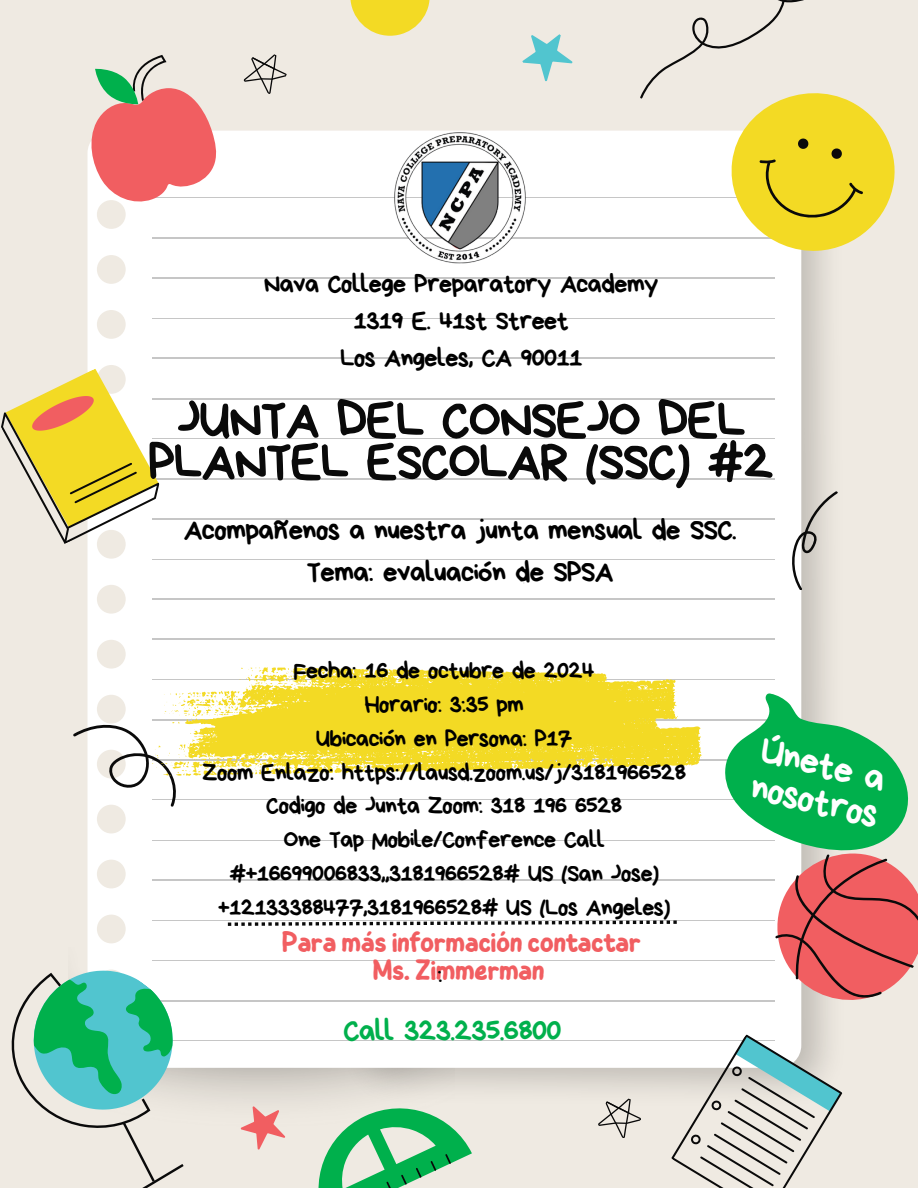
<style>
.page{position:relative;width:918px;height:1188px;background:#efeae2}
.page>*{position:absolute;margin:0;border:0;box-sizing:border-box;transform-origin:0 0}
.t1{font:54.15px/41.7px "Bryndan Write";letter-spacing:-.04em;color:#0a0a0a;text-align:center}
.t2{font:39px/37.2px "Bryndan Write";color:#fff}
.t3{font:31.05px "Bryndan Write";letter-spacing:-.04em;color:#00b04c}
.t4{font:29.7px/41.2px "Bryndan Write";letter-spacing:-.04em;color:#000;text-align:center}
.t5{font:600 29.55px/28.7px "Childos Arabic";letter-spacing:-.04em;color:#f15e61;text-align:center}
.t6{font:26.85px "Bryndan Write";letter-spacing:-.04em;color:#000}
.t7{font:24.75px/33.8px "Bryndan Write";letter-spacing:-.04em;color:#000;text-align:center}
</style>
<div class="page">
<img style="left:801px;top:285px;width:27px;height:400px">
<div style="left:88px;top:131px;width:713px;height:937px;background:#fff"></div>
<hr style="left:153px;top:197px;width:622px;height:1px;background:#c6c6c6">
<hr style="left:153px;top:237px;width:622px;height:1px;background:#c6c6c6">
<hr style="left:153px;top:278px;width:622px;height:1px;background:#c6c6c6">
<hr style="left:153px;top:318px;width:622px;height:1px;background:#c6c6c6">
<hr style="left:153px;top:358px;width:622px;height:1px;background:#c6c6c6">
<hr style="left:153px;top:398px;width:622px;height:1px;background:#c6c6c6">
<hr style="left:153px;top:438px;width:622px;height:1px;background:#c6c6c6">
<hr style="left:153px;top:478px;width:622px;height:1px;background:#c6c6c6">
<hr style="left:153px;top:518px;width:622px;height:1px;background:#c6c6c6">
<hr style="left:153px;top:559px;width:622px;height:1px;background:#c6c6c6">
<hr style="left:153px;top:599px;width:622px;height:1px;background:#c6c6c6">
<hr style="left:153px;top:639px;width:622px;height:1px;background:#c6c6c6">
<hr style="left:153px;top:679px;width:622px;height:1px;background:#c6c6c6">
<hr style="left:153px;top:799px;width:622px;height:1px;background:#c6c6c6">
<hr style="left:153px;top:840px;width:622px;height:1px;background:#c6c6c6">
<hr style="left:153px;top:880px;width:622px;height:1px;background:#c6c6c6">
<hr style="left:153px;top:920px;width:622px;height:1px;background:#c6c6c6">
<hr style="left:153px;top:960px;width:622px;height:1px;background:#c6c6c6">
<hr style="left:153px;top:1000px;width:622px;height:1px;background:#c6c6c6">
<hr style="left:153px;top:1040px;width:622px;height:1px;background:#c6c6c6">
<svg style="left:699px;top:99px;width:196px;height:186px"></svg>
<svg style="left:755px;top:137px;width:110px;height:93px"></svg>
<svg style="left:1px;top:362px;width:166px;height:188px"></svg>
<svg style="left:87px;top:55px;width:131px;height:151px"></svg>
<svg style="left:11px;top:943px;width:189px;height:245px"></svg>
<svg style="left:243px;top:54px;width:44px;height:40px"></svg>
<svg style="left:73px;top:722px;width:106px;height:85px"></svg>
<svg style="left:152px;top:667px;width:550px;height:109px;fill:#fefefc"></svg>
<svg style="left:640px;top:0;width:205px;height:99px"></svg>
<svg style="left:522px;top:34px;width:51px;height:48px"></svg>
<svg style="left:350px;top:0;width:80px;height:36px;fill:#f3da24"></svg>
<svg style="left:228px;top:685px;width:690px;height:503px"></svg>
<svg style="left:783px;top:484px;width:55px;height:110px"></svg>
<img style="left:390px;top:131px;width:137px;height:134px">
<p class="t6" style="left:264px;top:271px;width:396px">Nava College Preparatory Academy</p>
<p class="t6" style="left:354px;top:308px;width:217px">1319 E. 41st Street</p>
<p class="t6" style="left:340px;top:345px;width:244px">Los Angeles, CA 90011</p>
<p class="t1" style="left:148px;top:399px;width:628px">JUNTA DEL CONSEJO DEL<br>PLANTEL ESCOLAR (SSC) #2</p>
<p class="t4" style="left:183px;top:510px;width:555px">Acompañenos a nuestra junta mensual de SSC.<br>Tema: evaluación de SPSA</p>
<p class="t7" style="left:294px;top:654px;width:303px">Fecha: 16 de octubre de 2024</p>
<p class="t7" style="left:364px;top:688px;width:161px">Horario: 3:35 pm</p>
<p class="t7" style="left:316px;top:722px;width:258px">Ubicación en Persona: P17</p>
<p class="t7" style="left:202px;top:755px;width:486px">Zoom Enlazo: https://lausd.zoom.us/j/3181966528</p>
<p class="t7" style="left:266px;top:789px;width:358px">Codigo de Junta Zoom: 318 196 6528</p>
<p class="t7" style="left:229px;top:823px;width:432px">One Tap Mobile/Conference Call #+16699006833,,3181966528# US (San Jose)</p>
<h1 class="t7" style="left:218px;top:890px;width:454px">+12133388477,3181966528# US (Los Angeles)</h1>
<p class="t5" style="left:282px;top:928px;width:361px">Para más información contactar<br>Ms. Zimmerman</p>
<p class="t3" style="left:343px;top:1015px;width:220px">Call 323.235.6800</p>
<p class="t7" style="left:438px;top:958px;width:7px">:</p>
<p class="t2" style="left:763px;top:732px;width:132px;rotate:13deg">Únete a nosotros</p>
</div>
